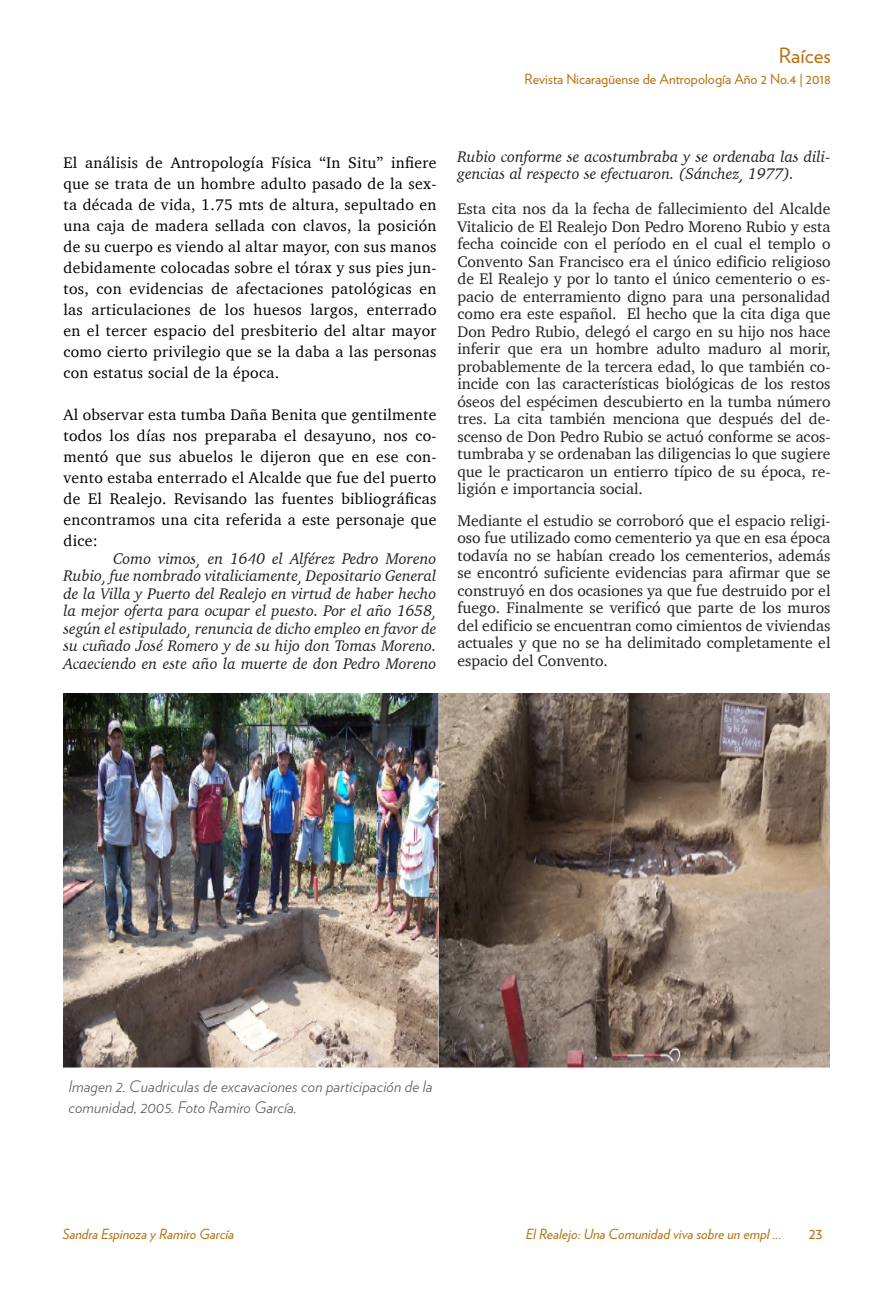
<style>
.page{position:relative;width:893px;height:1290px;background:#fff}
.page>*{position:absolute;margin:0;border:0;box-sizing:border-box;transform-origin:0 0}
.t1{font:21px "Verlag";color:#b7700f}
.t2{font:15.75px/17.5px "Charter";color:#231f20;text-align:justify}
.CUERPO_DE_TEXTO{font:15.75px/21px "Charter";letter-spacing:.02em;color:#000;text-align:justify}
.t3{font:italic 15.75px/17.5px "Charter";color:#231f20;text-align:justify}
.t4{font:italic 300 15.75px/21px "Verlag";letter-spacing:.01em;color:#535355}
.t5{font:15.75px "Verlag";color:#b7700f}
.t6{font:italic 14px "Verlag";color:#b7700f}
.t7{font:14px "Verlag";color:#b7700f}
</style>
<div class="page">
<img style="left:63px;top:693px;width:767px;height:375px">
<h1 class="t1" style="left:779px;top:40px;width:53px">Raíces</h1>
<p class="t7" style="left:525px;top:68px;width:308px">Revista Nicaragüense de Antropología Año 2 No.4 | 2018</p>
<p class="CUERPO_DE_TEXTO" style="left:63px;top:152px;width:375px">El análisis de Antropología Física “In Situ” infiere que se trata de un hombre adulto pasado de la sex&shy;ta década de vida, 1.75 mts de altura, sepultado en una caja de madera sellada con clavos, la posición de su cuerpo es viendo al altar mayor, con sus manos debidamente colocadas sobre el tórax y sus pies jun&shy;tos, con evidencias de afectaciones patológicas en las articulaciones de los huesos largos, enterrado en el tercer espacio del presbiterio del altar mayor como cierto privilegio que se la daba a las personas con estatus social de la época.</p>
<p class="CUERPO_DE_TEXTO" style="left:63px;top:404px;width:374px">Al observar esta tumba Daña Benita que gentilmente todos los días nos preparaba el desayuno, nos co&shy;mentó que sus abuelos le dijeron que en ese con&shy;vento estaba enterrado el Alcalde que fue del puerto de El Realejo. Revisando las fuentes bibliográficas encontramos una cita referida a este personaje que dice:</p>
<p class="t3" style="left:63px;top:549px;width:374px;text-indent:50px">Como vimos, en 1640 el Alférez Pedro Moreno Rubio, fue nombrado vitaliciamente, Depositario General de la Villa y Puerto del Realejo en virtud de haber hecho la mejor oferta para ocupar el puesto. Por el año 1658, según el estipulado, renuncia de dicho empleo en favor de su cuñado José Romero y de su hijo don Tomas Moreno.<br>Acaeciendo en este año la muerte de don Pedro Moreno</p>
<p class="t3" style="left:457px;top:148px;width:374px">Rubio conforme se acostumbraba y se ordenaba las dili&shy;gencias al respecto se efectuaron. (Sánchez, 1977).</p>
<p class="t2" style="left:457px;top:200px;width:374px">Esta cita nos da la fecha de fallecimiento del Alcalde Vitalicio de El Realejo Don Pedro Moreno Rubio y esta fecha coincide con el período en el cual el templo o Convento San Francisco era el único edificio religioso de El Realejo y por lo tanto el único cementerio o es&shy;pacio de enterramiento digno para una personalidad como era este español. El hecho que la cita diga que Don Pedro Rubio, delegó el cargo en su hijo nos hace inferir que era un hombre adulto maduro al morir, probablemente de la tercera edad, lo que también co&shy;incide con las características biológicas de los restos óseos del espécimen descubierto en la tumba número tres. La cita también menciona que después del de&shy;scenso de Don Pedro Rubio se actuó conforme se acos&shy;tumbraba y se ordenaban las diligencias lo que sugiere que le practicaron un entierro típico de su época, re&shy;ligión e importancia social.</p>
<p class="t2" style="left:457px;top:511px;width:374px">Mediante el estudio se corroboró que el espacio religi&shy;oso fue utilizado como cementerio ya que en esa época todavía no se habían creado los cementerios, además se encontró suficiente evidencias para afirmar que se construyó en dos ocasiones ya que fue destruido por el fuego. Finalmente se verificó que parte de los muros del edificio se encuentran como cimientos de viviendas actuales y que no se ha delimitado completamente el espacio del Convento.</p>
<p class="t4" style="left:68px;top:1075px;width:366px">Imagen 2. Cuadriculas de excavaciones con participación de la comunidad, 2005. Foto Ramiro García.</p>
<p class="t6" style="left:63px;top:1223px;width:173px">Sandra Espinoza y Ramiro García</p>
<p class="t6" style="left:526px;top:1223px;width:257px">El Realejo: Una Comunidad viva sobre un empl ...</p>
<p class="t5" style="left:809px;top:1221px;width:15px">23</p>
</div>
